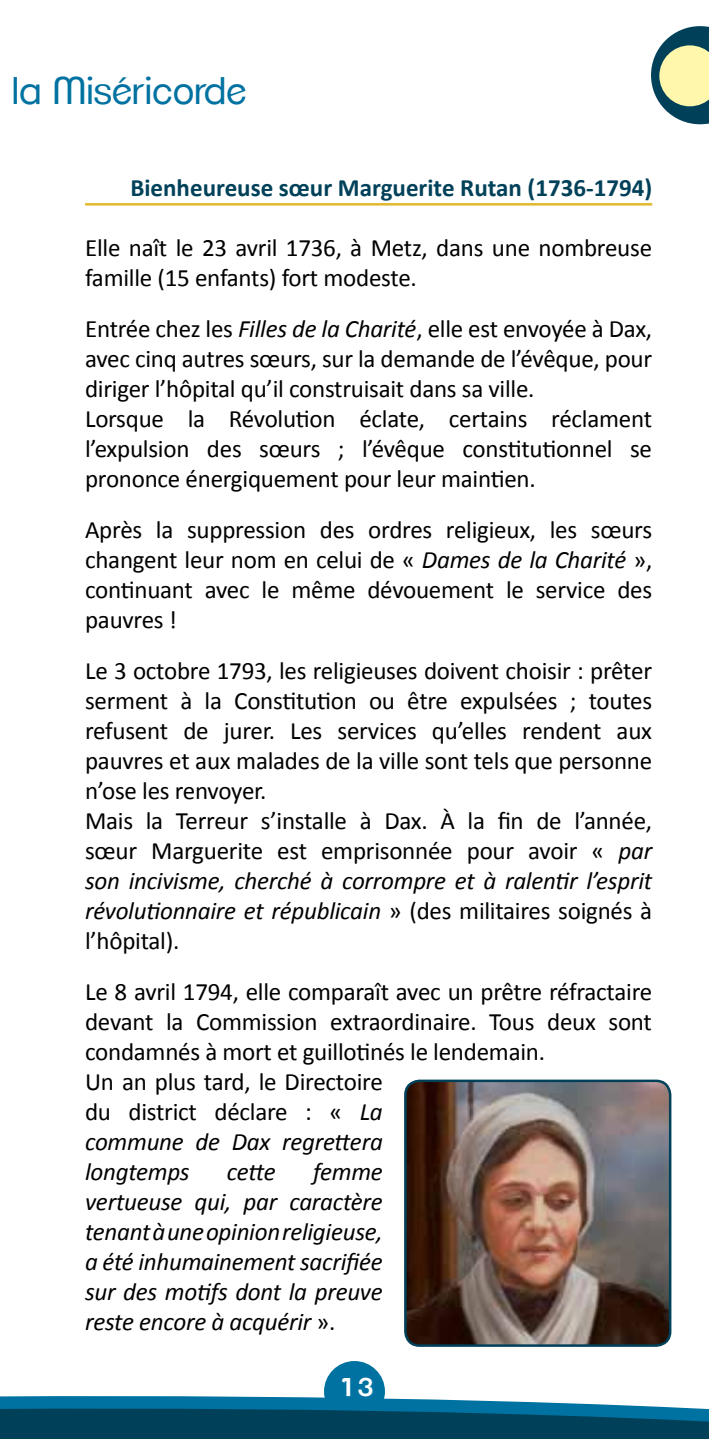
<style>
.page{position:relative;width:709px;height:1439px;background:#fff}
.page>*{position:absolute;margin:0;border:0;box-sizing:border-box;transform-origin:0 0}
.t1{font:37.5px "Clemente P Dag";color:#0072a1}
.t2{font:25px/30px "Calibri";letter-spacing:-.01em;color:#000}
.t3{font:italic 25px/30px "Calibri";letter-spacing:-.01em;color:#000;text-align:justify}
.t4{font:700 25px "Calibri";color:#004159}
.t5{font:600 25px "Clemente P Dak";color:#fff}
.s1{font-style:italic}
.s2{font-style:normal}
</style>
<div class="page">
<div style="left:324px;top:1361px;width:61px;height:61px;background:#0072a1;border-radius:50%"></div>
<svg style="left:0;top:1382px;width:709px;height:57px"></svg>
<hr style="left:85px;top:203px;width:567px;height:3px;background:#e1b92f">
<svg style="left:651px;top:26px;width:58px;height:98px"></svg>
<img style="left:405px;top:1082px;width:265px;height:263px">
<div style="left:404px;top:1079px;width:267px;height:267px;border:2px solid #004159;border-radius:14px"></div>
<h1 class="t1" style="left:12px;top:68px;width:237px">la Miséricorde</h1>
<p class="t4" style="left:130px;top:172px;width:523px">Bienheureuse sœur Marguerite Rutan (1736-1794)</p>
<p class="t2" style="left:85px;top:233px;width:568px">Elle naît le 23 avril 1736, à Metz, dans une nombreuse famille (15 enfants) fort modeste.</p>
<p class="t2" style="left:85px;top:314px;width:568px">Entrée chez les <span class="s1">Filles de la Charité</span>, elle est envoyée à Dax, avec cinq autres sœurs, sur la demande de l’évêque, pour diriger l’hôpital qu’il construisait dans sa ville.<br>Lorsque la Révolution éclate, certains réclament l’expulsion des sœurs ; l’évêque constitutionnel se prononce énergiquement pour leur maintien.</p>
<p class="t2" style="left:85px;top:515px;width:568px;text-align:justify">Après la suppression des ordres religieux, les sœurs changent leur nom en celui de « <span class="s1">Dames de la Charité</span> », continuant avec le même dévouement le service des pauvres !</p>
<p class="t2" style="left:85px;top:656px;width:568px">Le 3 octobre 1793, les religieuses doivent choisir : prêter serment à la Constitution ou être expulsées ; toutes refusent de jurer. Les services qu’elles rendent aux pauvres et aux malades de la ville sont tels que personne n’ose les renvoyer.<br>Mais la Terreur s’installe à Dax. À la fin de l’année, sœur Marguerite est emprisonnée pour avoir « <span class="s1">par son incivisme, cherché à corrompre et à ralentir l’esprit révolutionnaire et républicain</span> » (des militaires soignés à l’hôpital).</p>
<p class="t2" style="left:85px;top:977px;width:568px">Le 8 avril 1794, elle comparaît avec un prêtre réfractaire devant la Commission extraordinaire. Tous deux sont condamnés à mort et guillotinés le lendemain.<br>Un an plus tard, le Directoire<br>du district déclare : « <span class="s1">La<br>commune de Dax regrettera<br>longtemps</span></p>
<p class="t3" style="left:85px;top:1156px;width:299px;text-indent:228px">femme vertueuse qui, par caractère tenant à une opinion religieuse, a été inhumainement sacrifiée sur des motifs dont la preuve reste encore à acquérir <span class="s2">».</span></p>
<p class="t3" style="left:227px;top:1156px;width:50px">cette</p>
<p class="t5" style="left:340px;top:1371px;width:36px">13</p>
</div>
